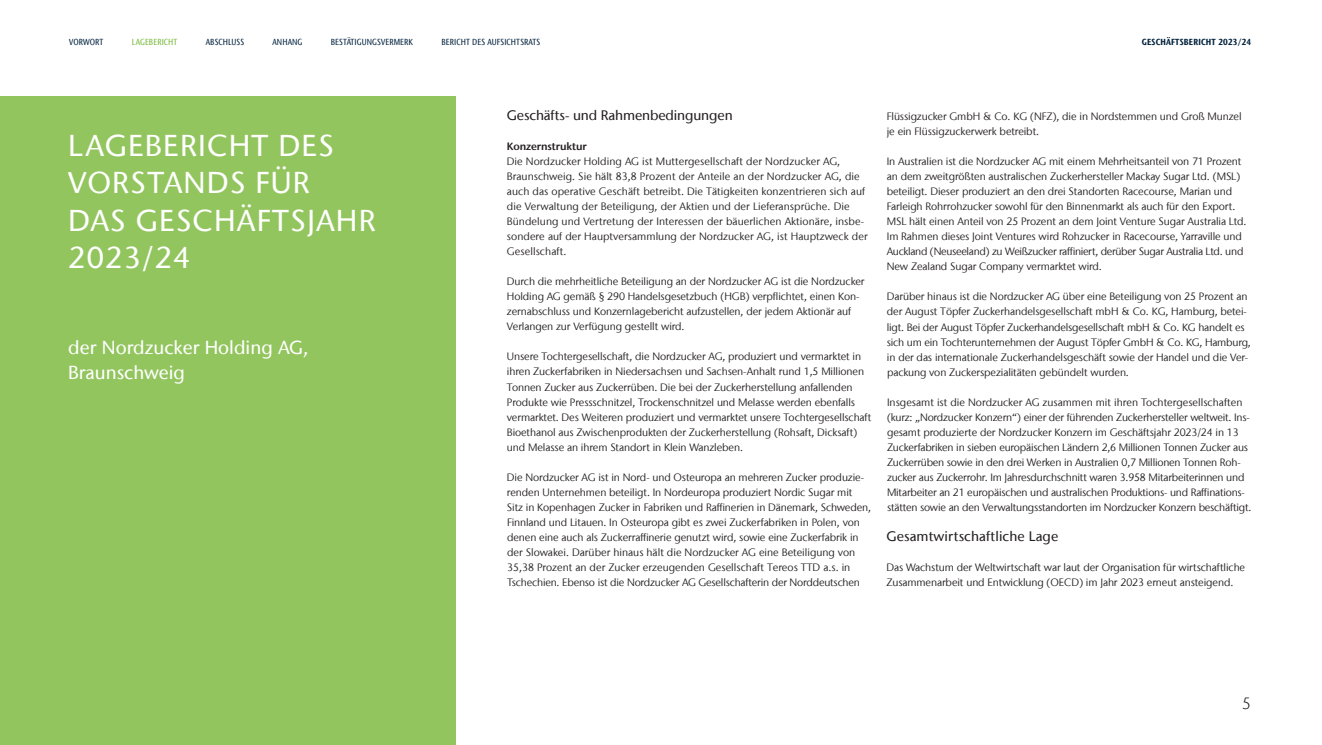
<style>
.page{position:relative;width:1322px;height:745px;background:#fff}
.page>*{position:absolute;margin:0;border:0;box-sizing:border-box;transform-origin:0 0}
.t1{font:500 30px/37.5px "Stone Sans IIITC Com";letter-spacing:.04em;color:#fff}
.t2{font:500 18.75px/25px "Stone Sans IIITC Com";color:#fff}
.t3{font:300 16.25px "Stone Sans IIITC Com";color:#231f20}
.t4{font:500 13.75px "Stone Sans IIITC Com";color:#231f20}
.t5{font:10.62px/15px "Stone Sans IIITC Com";letter-spacing:-.01em;color:#231f20}
.t6{font:600 10.62px "Stone Sans IIITC Com";letter-spacing:-.01em;color:#231f20}
.t7{font:500 condensed 8.75px "Stone Sans IIITC Com";letter-spacing:.01em;color:#00213d}
.t8{font:700 condensed 8.75px "Stone Sans IIITC Com";letter-spacing:.02em;color:#00213d}
.t9{font:500 condensed 8.75px "Stone Sans IIITC Com";letter-spacing:.01em;color:#79ba3e}
</style>
<div class="page">
<div style="left:0;top:97px;width:455px;height:647px;background:#93c55f"></div>
<p class="t7" style="left:69px;top:37px;width:36px">VORWORT</p>
<p class="t9" style="left:132px;top:37px;width:47px">LAGEBERICHT</p>
<p class="t7" style="left:206px;top:37px;width:40px">ABSCHLUSS</p>
<p class="t7" style="left:272px;top:37px;width:31px">ANHANG</p>
<p class="t7" style="left:331px;top:37px;width:84px">BESTÄTIGUNGSVERMERK</p>
<p class="t7" style="left:441px;top:37px;width:100px">BERICHT DES AUFSICHTSRATS</p>
<p class="t8" style="left:1142px;top:36px;width:111px">GESCHÄFTSBERICHT 2023/24</p>
<h1 class="t1" style="left:68px;top:126px;width:309px">LAGEBERICHT DES<br>VORSTANDS FÜR<br>DAS GESCHÄFTSJAHR<br>2023/24</h1>
<h2 class="t2" style="left:68px;top:335px;width:242px">der Nordzucker Holding AG,<br>Braunschweig</h2>
<p class="t4" style="left:507px;top:107px;width:227px">Geschäfts- und Rahmenbedingungen</p>
<p class="t6" style="left:507px;top:140px;width:81px">Konzernstruktur</p>
<p class="t5" style="left:507px;top:154px;width:362px">Die Nordzucker Holding AG ist Muttergesellschaft der Nordzucker AG, Braunschweig. Sie hält 83,8 Prozent der Anteile an der Nordzucker AG, die auch das operative Geschäft betreibt. Die Tätigkeiten konzentrieren sich auf die Verwaltung der Beteiligung, der Aktien und der Lieferansprüche. Die Bündelung und Vertretung der Interessen der bäuerlichen Aktionäre, insbe&shy;sondere auf der Hauptversammlung der Nordzucker AG, ist Hauptzweck der Gesellschaft.</p>
<p class="t5" style="left:507px;top:274px;width:359px">Durch die mehrheitliche Beteiligung an der Nordzucker AG ist die Nordzucker Holding AG gemäß § 290 Handelsgesetzbuch (HGB) verpflichtet, einen Kon&shy;zernabschluss und Konzernlagebericht aufzustellen, der jedem Aktionär auf Verlangen zur Verfügung gestellt wird.</p>
<p class="t5" style="left:507px;top:349px;width:366px">Unsere Tochtergesellschaft, die Nordzucker AG, produziert und vermarktet in ihren Zuckerfabriken in Niedersachsen und Sachsen-Anhalt rund 1,5 Millionen Tonnen Zucker aus Zuckerrüben. Die bei der Zuckerherstellung anfallenden Produkte wie Pressschnitzel, Trockenschnitzel und Melasse werden ebenfalls vermarktet. Des Weiteren produziert und vermarktet unsere Tochtergesellschaft Bioethanol aus Zwischenprodukten der Zuckerherstellung (Rohsaft, Dicksaft) und Melasse an ihrem Standort in Klein Wanzleben.</p>
<p class="t5" style="left:507px;top:469px;width:366px">Die Nordzucker AG ist in Nord- und Osteuropa an mehreren Zucker produzie&shy;renden Unternehmen beteiligt. In Nordeuropa produziert Nordic Sugar mit<br>Sitz in Kopenhagen Zucker in Fabriken und Raffinerien in Dänemark, Schweden, Finnland und Litauen. In Osteuropa gibt es zwei Zuckerfabriken in Polen, von denen eine auch als Zuckerraffinerie genutzt wird, sowie eine Zuckerfabrik in der Slowakei. Darüber hinaus hält die Nordzucker AG eine Beteiligung von 35,38 Prozent an der Zucker erzeugenden Gesellschaft Tereos TTD a.s. in Tschechien. Ebenso ist die Nordzucker AG Gesellschafterin der Norddeutschen</p>
<p class="t5" style="left:887px;top:109px;width:356px">Flüssigzucker GmbH &amp; Co. KG (NFZ), die in Nordstemmen und Groß Munzel je ein Flüssigzuckerwerk betreibt.</p>
<p class="t5" style="left:887px;top:154px;width:361px">In Australien ist die Nordzucker AG mit einem Mehrheitsanteil von 71 Prozent an dem zweitgrößten australischen Zuckerhersteller Mackay Sugar Ltd. (MSL) beteiligt. Dieser produziert an den drei Standorten Racecourse, Marian und Farleigh Rohrrohzucker sowohl für den Binnenmarkt als auch für den Export.<br>MSL hält einen Anteil von 25 Prozent an dem Joint Venture Sugar Australia Ltd.<br>Im Rahmen dieses Joint Ventures wird Rohzucker in Racecourse, Yarraville und Auckland (Neuseeland) zu Weißzucker raffiniert, derüber Sugar Australia Ltd. und New Zealand Sugar Company vermarktet wird.</p>
<p class="t5" style="left:887px;top:289px;width:365px">Darüber hinaus ist die Nordzucker AG über eine Beteiligung von 25 Prozent an der August Töpfer Zuckerhandelsgesellschaft mbH &amp; Co. KG, Hamburg, betei&shy;ligt. Bei der August Töpfer Zuckerhandelsgesellschaft mbH &amp; Co. KG handelt es sich um ein Tochterunternehmen der August Töpfer GmbH &amp; Co. KG, Hamburg, in der das internationale Zuckerhandelsgeschäft sowie der Handel und die Ver&shy;packung von Zuckerspezialitäten gebündelt wurden.</p>
<p class="t5" style="left:887px;top:394px;width:366px">Insgesamt ist die Nordzucker AG zusammen mit ihren Tochtergesellschaften (kurz: „Nordzucker Konzern“) einer der führenden Zuckerhersteller weltweit. Ins&shy;gesamt produzierte der Nordzucker Konzern im Geschäftsjahr 2023/24 in 13<br>Zuckerfabriken in sieben europäischen Ländern 2,6 Millionen Tonnen Zucker aus Zuckerrüben sowie in den drei Werken in Australien 0,7 Millionen Tonnen Roh&shy;zucker aus Zuckerrohr. Im Jahresdurchschnitt waren 3.958 Mitarbeiterinnen und Mitarbeiter an 21 europäischen und australischen Produktions- und Raffinations&shy;stätten sowie an den Verwaltungsstandorten im Nordzucker Konzern beschäftigt.</p>
<p class="t4" style="left:886px;top:527px;width:173px">Gesamtwirtschaftliche Lage</p>
<p class="t5" style="left:886px;top:559px;width:360px">Das Wachstum der Weltwirtschaft war laut der Organisation für wirtschaftliche<br>Zusammenarbeit und Entwicklung (OECD) im Jahr 2023 erneut ansteigend.</p>
<h3 class="t3" style="left:1242px;top:692px;width:10px">5</h3>
</div>
